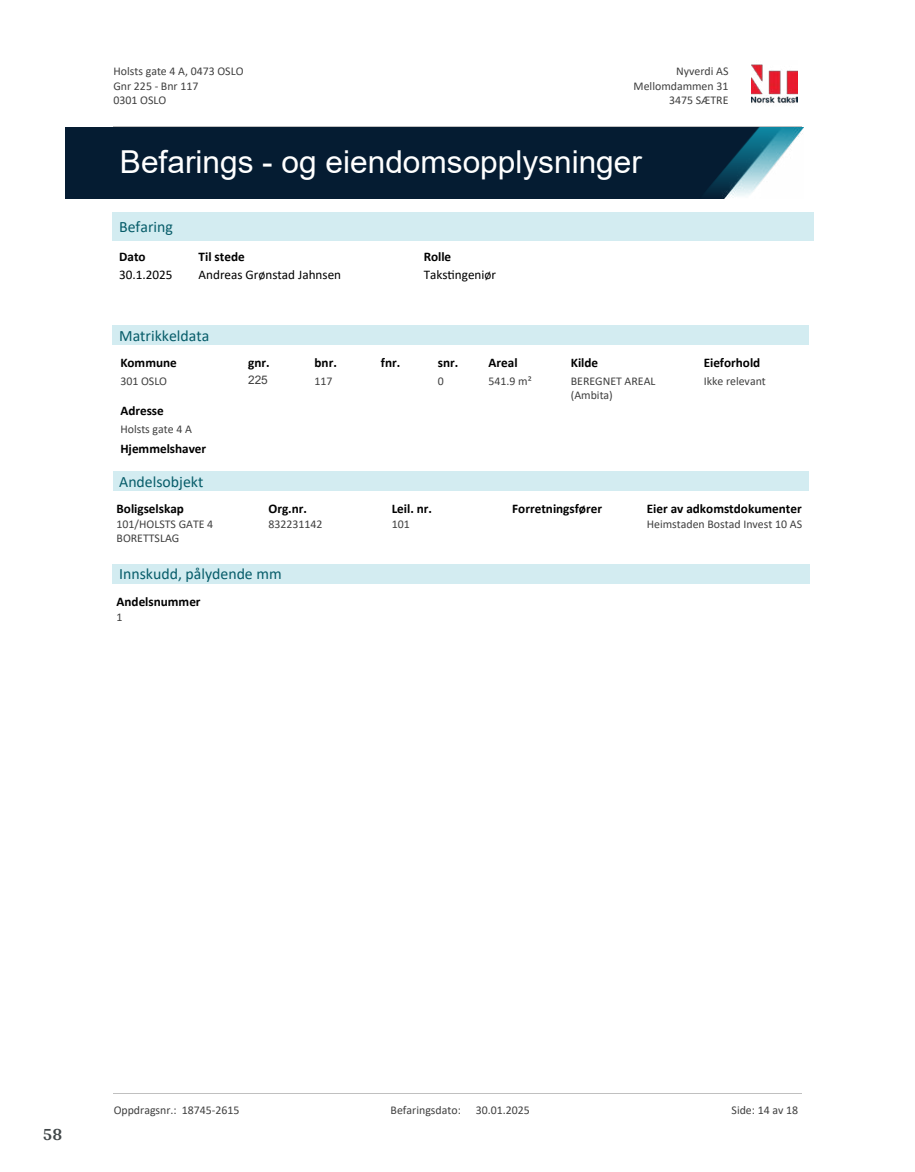
<style>
.page{position:relative;width:915px;height:1172px;background:#fff}
.page>*{position:absolute;margin:0;border:0;box-sizing:border-box;transform-origin:0 0}
.t1{font:31.65px "Arial";color:#fff}
.t2{font:700 18px "Arya";color:#414749}
.t3{font:15.75px "Calibri";color:#065c69}
.t4{font:700 13.2px "Calibri";color:#000}
.t5{font:13.2px "Calibri";color:#000}
.t6{font:11.85px/14.4px "Calibri";color:#404040}
.t7{font:11.85px "Arial";color:#404040}
</style>
<div class="page">
<div style="left:113px;top:212px;width:700px;height:28px;background:#d3ecf1"></div>
<div style="left:113px;top:326px;width:696px;height:19px;background:#d3ecf1"></div>
<div style="left:113px;top:472px;width:695px;height:19px;background:#d3ecf1"></div>
<div style="left:113px;top:564px;width:696px;height:20px;background:#d3ecf1"></div>
<img style="left:65px;top:128px;width:738px;height:71px">
<img style="left:751px;top:64px;width:46px;height:40px">
<hr style="left:113px;top:127px;width:688px;height:1px;background:#c0c0c0">
<hr style="left:113px;top:1093px;width:688px;height:1px;background:#c0c0c0">
<p class="t6" style="left:113px;top:64px;width:131px">Holsts gate 4 A, 0473 OSLO<br>Gnr 225 - Bnr 117<br>0301 OSLO</p>
<p class="t6" style="left:676px;top:64px;width:54px">Nyverdi AS</p>
<p class="t6" style="left:633px;top:78px;width:96px">Mellomdammen 31</p>
<p class="t6" style="left:669px;top:93px;width:61px">3475 SÆTRE</p>
<h1 class="t1" style="left:120px;top:141px;width:523px">Befarings - og eiendomsopplysninger</h1>
<h3 class="t3" style="left:119px;top:215px;width:55px">Befaring</h3>
<p class="t4" style="left:119px;top:247px;width:28px">Dato</p>
<p class="t4" style="left:198px;top:247px;width:48px">Til stede</p>
<p class="t4" style="left:423px;top:247px;width:29px">Rolle</p>
<p class="t5" style="left:119px;top:266px;width:55px">30.1.2025</p>
<p class="t5" style="left:198px;top:266px;width:144px">Andreas Grønstad Jahnsen</p>
<p class="t5" style="left:423px;top:266px;width:74px">Taks琀椀ngeniør</p>
<h3 class="t3" style="left:119px;top:325px;width:92px">Matrikkeldata</h3>
<p class="t4" style="left:120px;top:353px;width:58px">Kommune</p>
<p class="t6" style="left:120px;top:373px;width:48px">301 OSLO</p>
<p class="t4" style="left:120px;top:401px;width:45px">Adresse</p>
<p class="t6" style="left:120px;top:421px;width:73px">Holsts gate 4 A</p>
<p class="t4" style="left:120px;top:439px;width:87px">Hjemmelshaver</p>
<h3 class="t3" style="left:119px;top:471px;width:86px">Andelsobjekt</h3>
<p class="t4" style="left:248px;top:353px;width:23px">gnr.</p>
<p class="t7" style="left:248px;top:372px;width:21px">225</p>
<p class="t4" style="left:314px;top:353px;width:24px">bnr.</p>
<p class="t6" style="left:314px;top:373px;width:20px">117</p>
<p class="t4" style="left:381px;top:353px;width:21px">fnr.</p>
<p class="t4" style="left:438px;top:353px;width:22px">snr.</p>
<p class="t6" style="left:438px;top:373px;width:8px">0</p>
<p class="t4" style="left:488px;top:353px;width:30px">Areal</p>
<p class="t6" style="left:488px;top:373px;width:45px">541.9 m²</p>
<p class="t4" style="left:570px;top:353px;width:29px">Kilde</p>
<p class="t6" style="left:570px;top:373px;width:86px">BEREGNET AREAL (Ambita)</p>
<p class="t4" style="left:703px;top:353px;width:58px">Eieforhold</p>
<p class="t6" style="left:703px;top:373px;width:64px">Ikke relevant</p>
<p class="t4" style="left:116px;top:499px;width:69px">Boligselskap</p>
<p class="t6" style="left:116px;top:516px;width:98px">101/HOLSTS GATE 4<br>BORETTSLAG</p>
<p class="t4" style="left:268px;top:499px;width:40px">Org.nr.</p>
<p class="t6" style="left:268px;top:516px;width:55px">832231142</p>
<h3 class="t3" style="left:119px;top:563px;width:164px">Innskudd, pålydende mm</h3>
<p class="t4" style="left:116px;top:592px;width:86px">Andelsnummer</p>
<p class="t6" style="left:116px;top:609px;width:8px">1</p>
<p class="t4" style="left:391px;top:499px;width:42px">Leil. nr.</p>
<p class="t6" style="left:391px;top:516px;width:20px">101</p>
<p class="t4" style="left:512px;top:499px;width:91px">Forretningsfører</p>
<p class="t4" style="left:646px;top:499px;width:156px">Eier av adkomstdokumenter</p>
<p class="t6" style="left:646px;top:516px;width:157px">Heimstaden Bostad Invest 10 AS</p>
<h2 class="t2" style="left:43px;top:1123px;width:21px">58</h2>
<p class="t6" style="left:114px;top:1103px;width:127px">Oppdragsnr.: 18745-2615</p>
<p class="t6" style="left:390px;top:1103px;width:72px">Befaringsdato:</p>
<p class="t6" style="left:475px;top:1103px;width:55px">30.01.2025</p>
<p class="t6" style="left:731px;top:1103px;width:68px">Side: 14 av 18</p>
</div>
